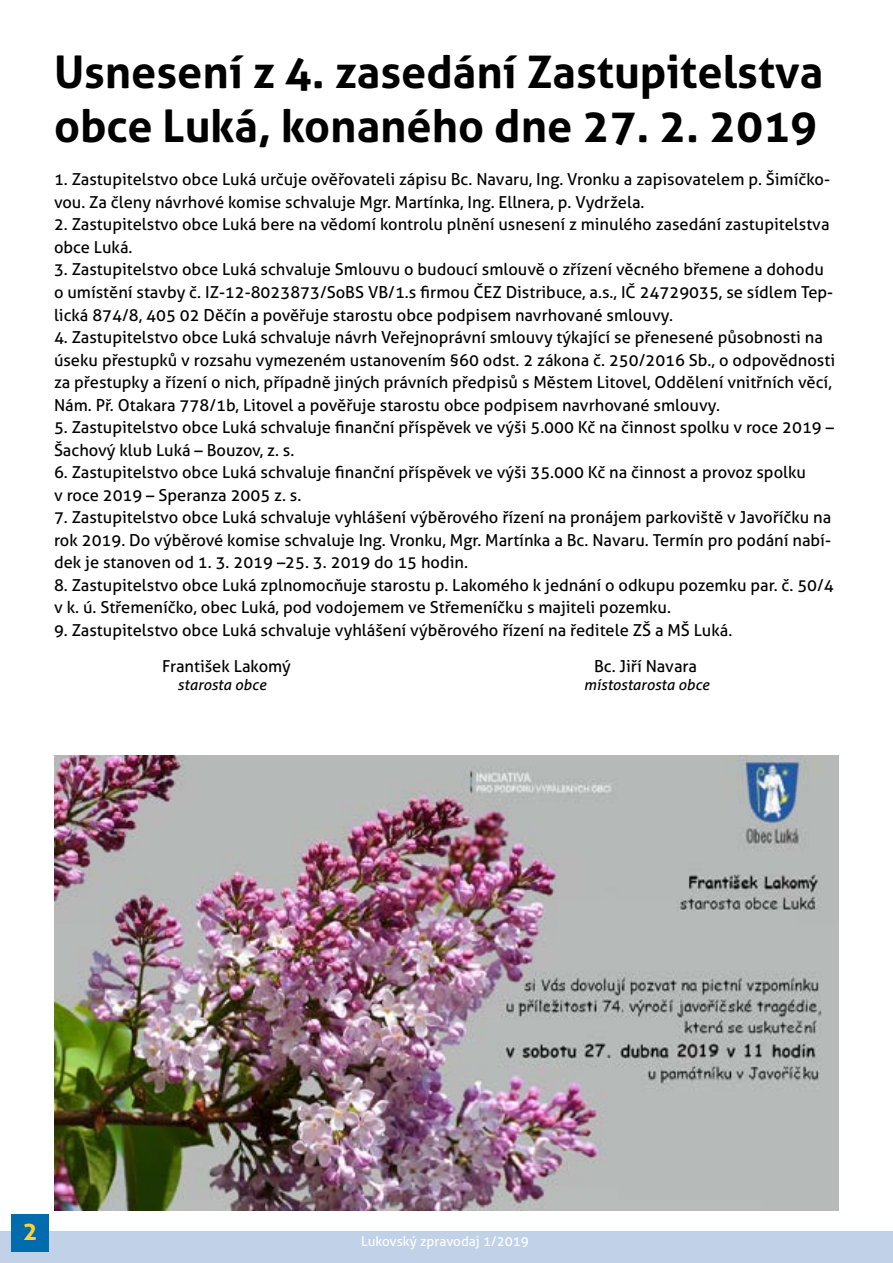
<style>
.page{position:relative;width:893px;height:1263px;background:#fff}
.page>*{position:absolute;margin:0;border:0;box-sizing:border-box;transform-origin:0 0}
.t1{font:700 45px/54px "Aller";color:#000}
.t2{font:700 24.75px "Aller";color:#ffd03a}
.t3{font:16.5px/22.5px "Aller";color:#000}
.t4{font:italic 15px "Aller";color:#000}
.t5{font:13.5px "Aller";color:#fff}
</style>
<div class="page">
<div style="left:0;top:1231px;width:893px;height:32px;background:#c1d1e8"></div>
<div style="left:12px;top:1214px;width:37px;height:37px;background:#006bad"></div>
<img style="left:54px;top:755px;width:785px;height:456px">
<h1 class="t1" style="left:54px;top:45px;width:771px">Usnesení z 4. zasedání Zastupitelstva obce Luká, konaného dne 27. 2. 2019</h1>
<p class="t3" style="left:54px;top:168px;width:777px">1. Zastupitelstvo obce Luká určuje ověřovateli zápisu Bc. Navaru, Ing. Vronku a zapisovatelem p. Šimíčko&shy;vou. Za členy návrhové komise schvaluje Mgr. Martínka, Ing. Ellnera, p. Vydržela.</p>
<p class="t3" style="left:54px;top:213px;width:777px">2. Zastupitelstvo obce Luká bere na vědomí kontrolu plnění usnesení z minulého zasedání zastupitelstva obce Luká.</p>
<p class="t3" style="left:54px;top:258px;width:781px">3. Zastupitelstvo obce Luká schvaluje Smlouvu o budoucí smlouvě o zřízení věcného břemene a dohodu o umístění stavby č. IZ-12-8023873/SoBS VB/1.s firmou ČEZ Distribuce, a.s., IČ 24729035, se sídlem Tep&shy;lická 874/8, 405 02 Děčín a pověřuje starostu obce podpisem navrhované smlouvy.</p>
<p class="t3" style="left:54px;top:326px;width:783px">4. Zastupitelstvo obce Luká schvaluje návrh Veřejnoprávní smlouvy týkající se přenesené působnosti na úseku přestupků v rozsahu vymezeném ustanovením §60 odst. 2 zákona č. 250/2016 Sb., o odpovědnosti za přestupky a řízení o nich, případně jiných právních předpisů s Městem Litovel, Oddělení vnitřních věcí, Nám. Př. Otakara 778/1b, Litovel a pověřuje starostu obce podpisem navrhované smlouvy.</p>
<p class="t3" style="left:54px;top:416px;width:781px">5. Zastupitelstvo obce Luká schvaluje finanční příspěvek ve výši 5.000 Kč na činnost spolku v roce 2019 –<br>Šachový klub Luká – Bouzov, z. s.</p>
<p class="t3" style="left:54px;top:461px;width:754px">6. Zastupitelstvo obce Luká schvaluje finanční příspěvek ve výši 35.000 Kč na činnost a provoz spolku v roce 2019 – Speranza 2005 z. s.</p>
<p class="t3" style="left:54px;top:506px;width:779px;text-align:justify">7. Zastupitelstvo obce Luká schvaluje vyhlášení výběrového řízení na pronájem parkoviště v Javoříčku na rok 2019. Do výběrové komise schvaluje Ing. Vronku, Mgr. Martínka a Bc. Navaru. Termín pro podání nabí&shy;dek je stanoven od 1. 3. 2019 –25. 3. 2019 do 15 hodin.</p>
<p class="t3" style="left:54px;top:573px;width:781px">8. Zastupitelstvo obce Luká zplnomocňuje starostu p. Lakomého k jednání o odkupu pozemku par. č. 50/4 v k. ú. Střemeníčko, obec Luká, pod vodojemem ve Střemeníčku s majiteli pozemku.</p>
<p class="t3" style="left:162px;top:612px;width:572px;line-height:35.8px;text-indent:-108px">9. Zastupitelstvo obce Luká schvaluje vyhlášení výběrového řízení na ředitele ZŠ a MŠ Luká.<br>František Lakomý</p>
<p class="t3" style="left:594px;top:654px;width:105px">Bc. Jiří Navara</p>
<p class="t4" style="left:178px;top:675px;width:90px">starosta obce</p>
<p class="t4" style="left:584px;top:675px;width:127px">místostarosta obce</p>
<h2 class="t2" style="left:23px;top:1215px;width:16px">2</h2>
<p class="t5" style="left:361px;top:1233px;width:170px">Lukovský zpravodaj 1/2019</p>
</div>
